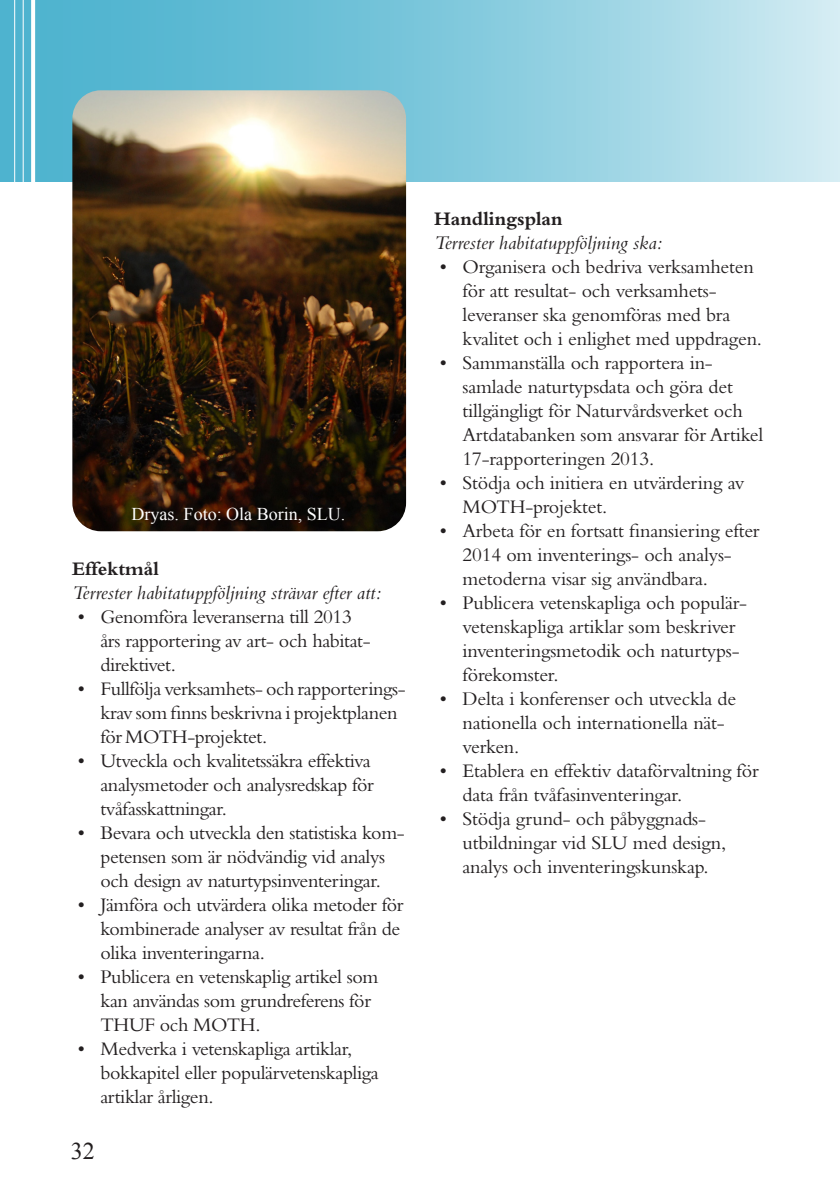
<style>
.page{position:relative;width:840px;height:1191px;background:#fff}
.page>*{position:absolute;margin:0;border:0;box-sizing:border-box;transform-origin:0 0}
.t1{font:24px "Times New Roman";color:#231f20}
.t2{font:20px/24px "Bembo";letter-spacing:-.01em;color:#231f20}
.t3{font:italic 20px "Bembo";color:#231f20}
.t4{font:700 20px "Bembo";color:#231f20}
.t5{font:18px "Times New Roman";color:#fff}
</style>
<div class="page">
<svg style="left:0;top:0;width:839px;height:181px;background:#8acddf"></svg>
<hr style="left:31px;top:0;width:4px;height:1191px;background:#fff">
<hr style="left:23px;top:0;width:1px;height:1191px;background:#fff">
<hr style="left:14px;top:0;width:1px;height:1191px;background:#fff">
<img style="left:72px;top:90px;width:334px;height:441px">
<p class="t5" style="left:131px;top:502px;width:215px">Dryas. Foto: Ola Borin, SLU.</p>
<p class="t4" style="left:72px;top:557px;width:88px">Effektmål</p>
<p class="t3" style="left:72px;top:581px;width:310px">Terrester habitatuppföljning strävar efter att:</p>
<p class="t2" style="left:100px;top:604px;width:270px;text-indent:-23px">• Genomföra leveranserna till 2013 års rapportering av art- och habitat&shy;direktivet.</p>
<p class="t2" style="left:100px;top:676px;width:300px;text-align:justify;text-indent:-23px">• Fullfölja verksamhets- och rapporterings---- krav som finns beskrivna i projektplanen för MOTH-projektet.</p>
<p class="t2" style="left:100px;top:748px;width:275px;text-indent:-23px">• Utveckla och kvalitetssäkra effektiva analysmetoder och analysredskap för tvåfasskattningar.</p>
<p class="t2" style="left:78px;top:820px;width:328px;text-align:center">• Bevara och utveckla den statistiska kom&shy;petensen som är nödvändig vid analys<br>och design av naturtypsinventeringar.</p>
<p class="t2" style="left:100px;top:892px;width:304px;text-indent:-23px">• Jämföra och utvärdera olika metoder för kombinerade analyser av resultat från de olika inventeringarna.</p>
<p class="t2" style="left:100px;top:964px;width:279px;text-indent:-23px">• Publicera en vetenskaplig artikel som kan användas som grundreferens för<br>THUF och MOTH.</p>
<p class="t2" style="left:100px;top:1036px;width:279px;text-indent:-23px">• Medverka i vetenskapliga artiklar, bokkapitel eller populärvetenskapliga artiklar årligen.</p>
<p class="t1" style="left:71px;top:1135px;width:25px">32</p>
<p class="t4" style="left:434px;top:208px;width:130px">Handlingsplan</p>
<p class="t3" style="left:434px;top:231px;width:229px">Terrester habitatuppföljning ska:</p>
<p class="t2" style="left:462px;top:254px;width:301px;text-indent:-23px">• Organisera och bedriva verksamheten för att resultat- och verksamhets&shy;leveranser ska genomföras med bra kvalitet och i enlighet med uppdragen.</p>
<p class="t2" style="left:462px;top:350px;width:302px;text-indent:-23px">• Sammanställa och rapportera in&shy;samlade naturtypsdata och göra det tillgängligt för Naturvårdsverket och Artdatabanken som ansvarar för Artikel 17-rapporteringen 2013.</p>
<p class="t2" style="left:462px;top:470px;width:283px;text-indent:-23px">• Stödja och initiera en utvärdering av<br>MOTH-projektet.</p>
<p class="t2" style="left:462px;top:518px;width:298px;text-indent:-23px">• Arbeta för en fortsatt finansiering efter<br>2014 om inventerings- och analys&shy;metoderna visar sig användbara.</p>
<p class="t2" style="left:462px;top:590px;width:284px;text-indent:-23px">• Publicera vetenskapliga och populär&shy;vetenskapliga artiklar som beskriver inventeringsmetodik och naturtyps&shy;förekomster.</p>
<p class="t2" style="left:462px;top:686px;width:275px;text-indent:-23px">• Delta i konferenser och utveckla de nationella och internationella nät&shy;verken.</p>
<p class="t2" style="left:462px;top:758px;width:297px;text-indent:-23px">• Etablera en effektiv dataförvaltning för data från tvåfasinventeringar.</p>
<p class="t2" style="left:462px;top:806px;width:265px;text-indent:-23px">• Stödja grund- och påbyggnads&shy;utbildningar vid SLU med design, analys och inventeringskunskap.</p>
</div>
